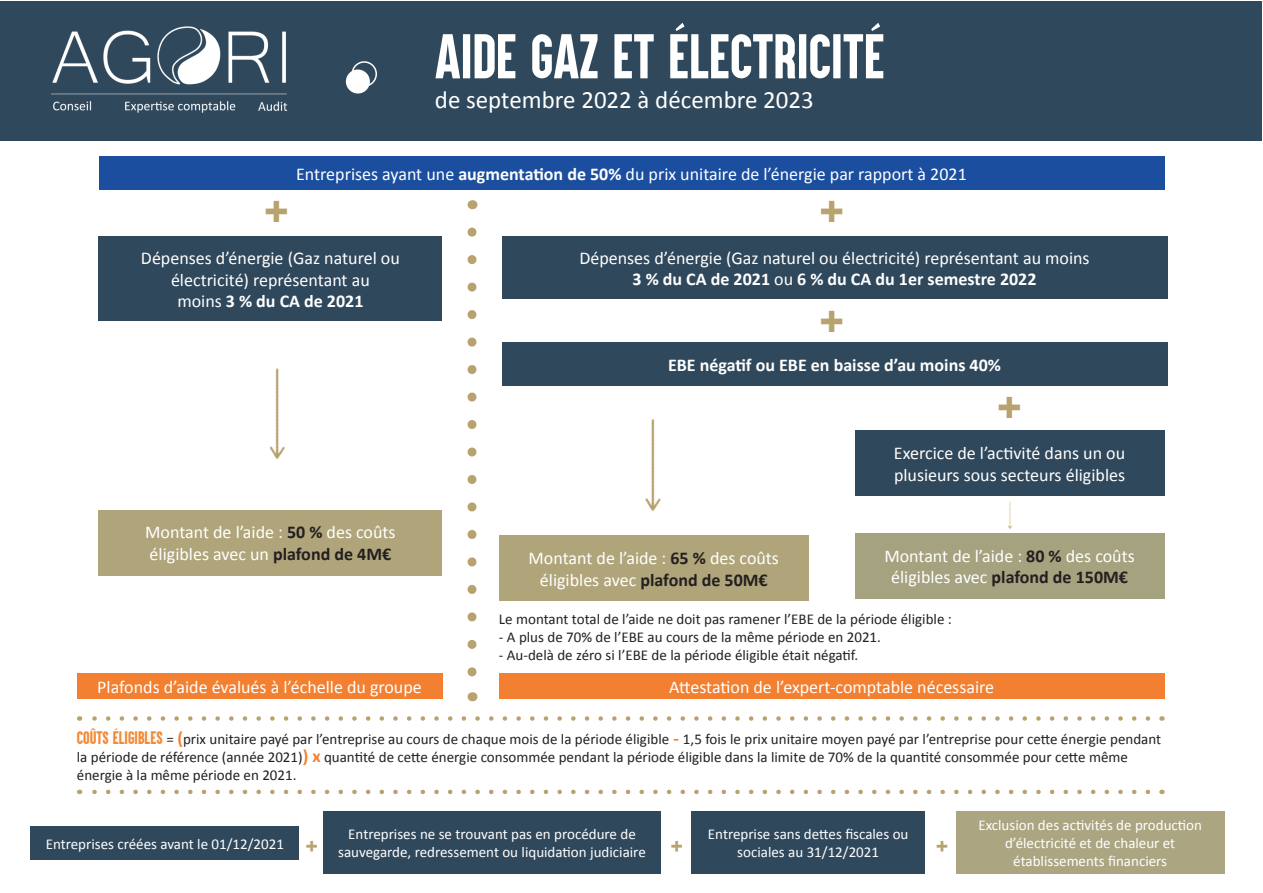
<style>
.page{position:relative;width:1263px;height:893px;background:#fff}
.page>*{position:absolute;margin:0;border:0;box-sizing:border-box;transform-origin:0 0}
.t1{font:52.05px "Aku&Kamu";color:#fff}
.t2{font:45px "Impact";color:#b8a36e}
.t3{font:24.9px "Calibri";color:#fff}
.t4{font:22.5px "Impact";color:#b8a36e}
.t5{font:18px/21.6px "Calibri";color:#fff;text-align:center}
.t6{font:700 18px "Calibri";color:#fff}
.t7{font:15px/18px "Calibri";color:#231f20}
.t8{font:15px/18px "Calibri";color:#fff;text-align:center}
.s1{font-weight:700}
.s2{font-weight:700;color:#231f20}
.s3{font-family:"Aku&Kamu";color:#f58934}
.s4{font-weight:700;font-size:18px;color:#f38031}
</style>
<div class="page">
<div style="left:1px;top:1px;width:1261px;height:140px;background:#2f485c"></div>
<img style="left:52px;top:26px;width:236px;height:87px">
<div style="left:351px;top:61px;width:26px;height:26px;border:2px solid #fff;border-radius:50%"></div>
<div style="left:346px;top:69px;width:24px;height:25px;background:#fff;border-radius:50%"></div>
<div style="left:99px;top:156px;width:1065px;height:34px;background:#1b4e9f"></div>
<div style="left:99px;top:236px;width:343px;height:85px;background:#2f485c"></div>
<svg style="left:467px;top:232px;width:9px;height:445px"></svg>
<div style="left:502px;top:236px;width:665px;height:63px;background:#2f485c"></div>
<div style="left:502px;top:343px;width:665px;height:43px;background:#2f485c"></div>
<div style="left:855px;top:431px;width:309px;height:65px;background:#2f485c"></div>
<div style="left:855px;top:533px;width:309px;height:65px;background:#a5a280"></div>
<div style="left:499px;top:535px;width:310px;height:66px;background:#b0a57a"></div>
<div style="left:499px;top:674px;width:665px;height:25px;background:#f38031"></div>
<div style="left:77px;top:674px;width:365px;height:25px;background:#f38031"></div>
<div style="left:99px;top:510px;width:343px;height:65px;background:#b0a57a"></div>
<div style="left:30px;top:826px;width:269px;height:34px;background:#2f485c"></div>
<div style="left:323px;top:811px;width:338px;height:63px;background:#2f485c"></div>
<div style="left:692px;top:811px;width:233px;height:63px;background:#2f485c"></div>
<div style="left:956px;top:811px;width:269px;height:63px;background:#aba582"></div>
<img style="left:269px;top:368px;width:16px;height:91px">
<img style="left:645px;top:419px;width:16px;height:93px">
<img style="left:1007px;top:502px;width:6px;height:27px">
<svg style="left:92px;top:716px;width:1056px;height:5px"></svg>
<svg style="left:92px;top:790px;width:1056px;height:4px"></svg>
<h1 class="t1" style="left:435px;top:22px;width:451px">AIDE GAZ ET ÉLECTRICITÉ</h1>
<h3 class="t3" style="left:435px;top:84px;width:380px">de septembre 2022 à décembre 2023</h3>
<h2 class="t2" style="left:264px;top:177px;width:25px">+</h2>
<p class="t5" style="left:296px;top:163px;width:672px">Entreprises ayant une <span class="s1">augmentation de 50%</span> du prix unitaire de l’énergie par rapport à 2021</p>
<h2 class="t2" style="left:820px;top:177px;width:25px">+</h2>
<p class="t5" style="left:141px;top:247px;width:260px">Dépenses d’énergie (Gaz naturel ou électricité) représentant au<br>moins <span class="s1">3 % du CA de 2021</span></p>
<p class="t5" style="left:145px;top:522px;width:252px;text-align:left">Montant de l’aide : <span class="s2">50 %</span> des coûts éligibles avec un <span class="s2">plafond de 4M€</span></p>
<p class="t5" style="left:579px;top:247px;width:512px">Dépenses d’énergie (Gaz naturel ou électricité) représentant au moins<br><span class="s1">3 % du CA de 2021</span> ou <span class="s1">6 % du CA du 1er semestre 2022</span></p>
<h2 class="t2" style="left:820px;top:286px;width:25px">+</h2>
<p class="t6" style="left:668px;top:353px;width:334px">EBE négatif ou EBE en baisse d’au moins 40%</p>
<h2 class="t2" style="left:997px;top:372px;width:25px">+</h2>
<p class="t5" style="left:894px;top:442px;width:233px;text-align:left">Exercice de l’activité dans un ou plusieurs sous secteurs éligibles</p>
<p class="t5" style="left:884px;top:545px;width:252px">Montant de l’aide : <span class="s2">80 %</span> des coûts éligibles avec <span class="s2">plafond de 150M€</span></p>
<p class="t5" style="left:529px;top:547px;width:252px">Montant de l’aide : <span class="s2">65 %</span> des coûts éligibles avec <span class="s2">plafond de 50M€</span></p>
<p class="t7" style="left:499px;top:610px;width:454px">Le montant total de l’aide ne doit pas ramener l’EBE de la période éligible :</p>
<p class="t7" style="left:499px;top:628px;width:384px">- A plus de 70% de l’EBE au cours de la même période en 2021.</p>
<p class="t7" style="left:499px;top:646px;width:361px">- Au-delà de zéro si l’EBE de la période éligible était négatif.</p>
<p class="t5" style="left:97px;top:676px;width:326px">Plafonds d’aide évalués à l’échelle du groupe</p>
<p class="t5" style="left:669px;top:676px;width:326px">Attestation de l’expert-comptable nécessaire</p>
<p class="t7" style="left:77px;top:730px;width:1086px"><span class="s3">COÛTS ÉLIGIBLES</span> = <span class="s4">(</span>prix unitaire payé par l’entreprise au cours de chaque mois de la période éligible <span class="s4">-</span> 1,5 fois le prix unitaire moyen payé par l’entreprise pour cette énergie pendant la période de référence (année 2021)<span class="s4">) x</span> quantité de cette énergie consommée pendant la période éligible dans la limite de 70% de la quantité consommée pour cette même énergie à la même période en 2021.</p>
<p class="t8" style="left:46px;top:835px;width:240px">Entreprises créées avant le 01/12/2021</p>
<p class="t8" style="left:338px;top:825px;width:309px">Entreprises ne se trouvant pas en procédure de sauvegarde, redressement ou liquidation judiciaire</p>
<p class="t8" style="left:708px;top:825px;width:202px">Entreprise sans dettes fiscales ou sociales au 31/12/2021</p>
<p class="t8" style="left:978px;top:816px;width:225px">Exclusion des activités de production d’électricité et de chaleur et établissements financiers</p>
<p class="t4" style="left:306px;top:828px;width:13px">+</p>
<p class="t4" style="left:671px;top:828px;width:13px">+</p>
<p class="t4" style="left:936px;top:828px;width:13px">+</p>
</div>
